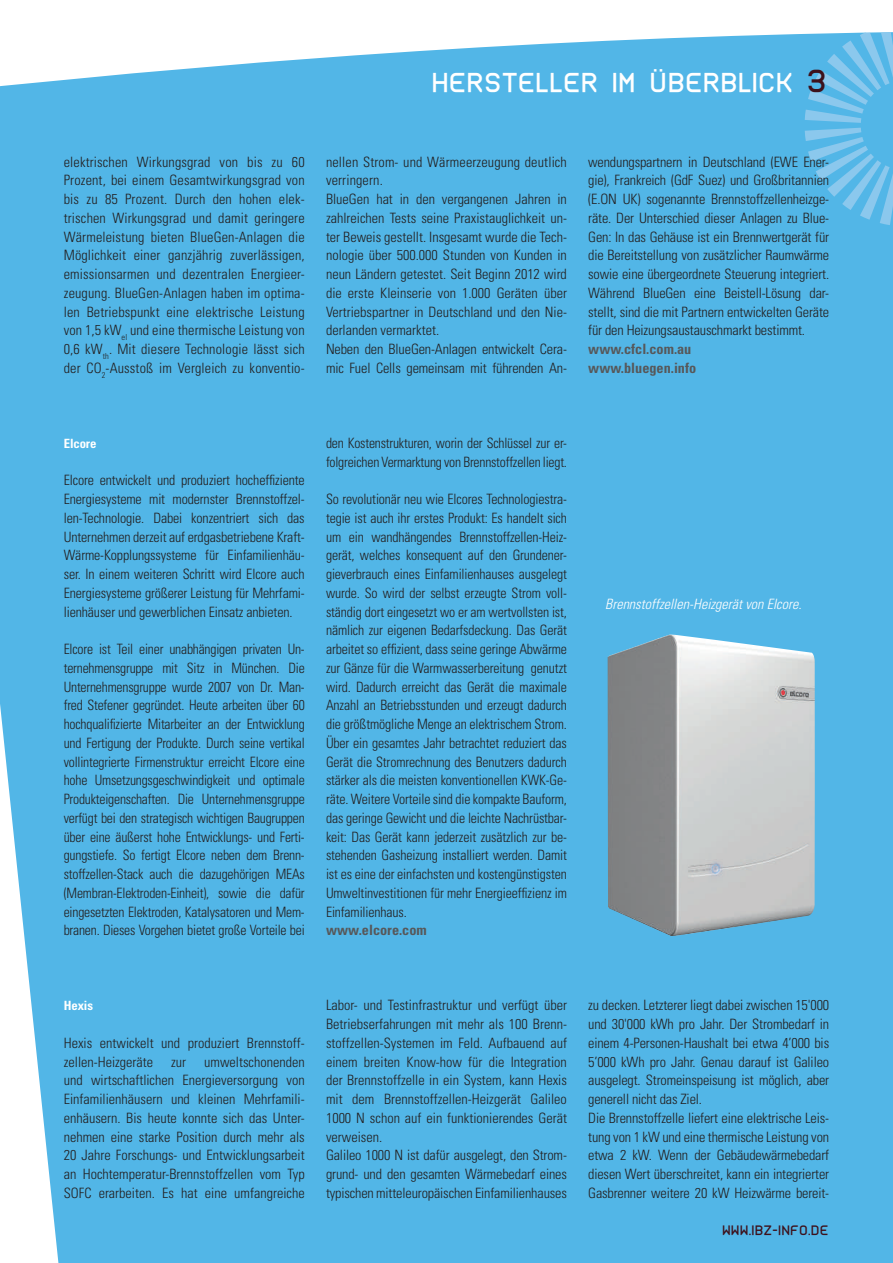
<style>
.page{position:relative;width:893px;height:1263px;background:#fff}
.page>*{position:absolute;margin:0;border:0;box-sizing:border-box;transform-origin:0 0}
.t1{font:27px "IBZ Font";color:#fff}
.t2{font:300 condensed 14.25px/18.8px "Univers";letter-spacing:-.01em;color:#231f20;text-align:justify}
.t3{font:300 condensed 14.25px/18.8px "Univers";letter-spacing:-.01em;color:#231f20;text-align:justify;scale:.96 1}
.t4{font:700 condensed 14.25px/18.8px "Univers";color:#57585a}
.t5{font:italic 300 condensed 14.25px "Univers";color:#fff}
.t6{font:13.5px "IBZ Font";color:#3d111c}
.t7{font:700 condensed 12.75px "Univers";letter-spacing:-.01em;color:#fff}
.s1{font-size:31.5px;color:#3d111c}
</style>
<div class="page">
<div style="left:0;top:33px;width:893px;height:1230px;background:#52b6e7"></div>
<svg style="left:805px;top:32px;width:88px;height:194px;background:#65bce9"></svg>
<img style="left:608px;top:634px;width:207px;height:302px">
<h1 class="t1" style="left:433px;top:66px;width:397px">HERSTELLER IM ÜBERBLICK <span class="s1">3</span></h1>
<p class="t2" style="left:64px;top:154px;width:242px">elektrischen Wirkungsgrad von bis zu 60<br>Prozent, bei einem Gesamtwirkungsgrad von bis zu 85 Prozent. Durch den hohen elek&shy;trischen Wirkungsgrad und damit geringere Wärmeleistung bieten BlueGen-Anlagen die Möglichkeit einer ganzjährig zuverlässigen, emissionsarmen und dezentralen Energieer&shy;zeugung. BlueGen-Anlagen haben im optima&shy;len Betriebspunkt eine elektrische Leistung von 1,5 kW<sub>el</sub> und eine thermische Leistung von 0,6 kW<sub>th</sub>. Mit diesere Technologie lässt sich der CO<sub>2</sub>-Ausstoß im Vergleich zu konventio-</p>
<p class="t2" style="left:326px;top:154px;width:242px;text-align:left">nellen Strom- und Wärmeerzeugung deutlich verringern.<br>BlueGen hat in den vergangenen Jahren in zahlreichen Tests seine Praxistauglichkeit un&shy;ter Beweis gestellt. Insgesamt wurde die Tech&shy;nologie über 500.000 Stunden von Kunden in neun Ländern getestet. Seit Beginn 2012 wird die erste Kleinserie von 1.000 Geräten über Vertriebspartner in Deutschland und den Nie&shy;derlanden vermarktet.<br>Neben den BlueGen-Anlagen entwickelt Cera&shy;mic Fuel Cells gemeinsam mit führenden An-</p>
<p class="t2" style="left:588px;top:154px;width:242px">wendungspartnern in Deutschland (EWE Ener&shy;gie), Frankreich (GdF Suez) und Großbritannien (E.ON UK) sogenannte Brennstoffzellenheizge&shy;räte. Der Unterschied dieser Anlagen zu Blue-Gen: In das Gehäuse ist ein Brennwertgerät für die Bereitstellung von zusätzlicher Raumwärme sowie eine übergeordnete Steuerung integriert.<br>Während BlueGen eine Beistell-Lösung dar&shy;stellt, sind die mit Partnern entwickelten Geräte für den Heizungsaustauschmarkt bestimmt.</p>
<p class="t4" style="left:588px;top:341px;width:109px">www.cfcl.com.au www.bluegen.info</p>
<p class="t7" style="left:64px;top:439px;width:34px">Elcore</p>
<p class="t2" style="left:64px;top:472px;width:242px">Elcore entwickelt und produziert hocheffiziente Energiesysteme mit modernster Brennstoffzel&shy;len-Technologie. Dabei konzentriert sich das Unternehmen derzeit auf erdgasbetriebene Kraft-Wärme-Kopplungssysteme für Einfamilienhäu&shy;ser. In einem weiteren Schritt wird Elcore auch Energiesysteme größerer Leistung für Mehrfami&shy;lienhäuser und gewerblichen Einsatz anbieten.</p>
<p class="t3" style="left:64px;top:641px;width:252px">Elcore ist Teil einer unabhängigen privaten Un&shy;ternehmensgruppe mit Sitz in München. Die Unternehmensgruppe wurde 2007 von Dr. Man&shy;fred Stefener gegründet. Heute arbeiten über 60 hochqualifizierte Mitarbeiter an der Entwicklung und Fertigung der Produkte. Durch seine vertikal vollintegrierte Firmenstruktur erreicht Elcore eine hohe Umsetzungsgeschwindigkeit und optimale Produkteigenschaften. Die Unternehmensgruppe verfügt bei den strategisch wichtigen Baugruppen über eine äußerst hohe Entwicklungs- und Ferti&shy;gungstiefe. So fertigt Elcore neben dem Brenn&shy;stoffzellen-Stack auch die dazugehörigen MEAs (Membran-Elektroden-Einheit), sowie die dafür eingesetzten Elektroden, Katalysatoren und Mem&shy;branen. Dieses Vorgehen bietet große Vorteile bei</p>
<p class="t3" style="left:326px;top:435px;width:252px">den Kostenstrukturen, worin der Schlüssel zur er&shy;folgreichen Vermarktung von Brennstoffzellen liegt.</p>
<p class="t2" style="left:326px;top:491px;width:242px">So revolutionär neu wie Elcores Technologiestra&shy;tegie ist auch ihr erstes Produkt: Es handelt sich um ein wandhängendes Brennstoffzellen-Heiz&shy;gerät, welches konsequent auf den Grundener&shy;gieverbrauch eines Einfamilienhauses ausgelegt wurde. So wird der selbst erzeugte Strom voll&shy;ständig dort eingesetzt wo er am wertvollsten ist, nämlich zur eigenen Bedarfsdeckung. Das Gerät arbeitet so effizient, dass seine geringe Abwärme zur Gänze für die Warmwasserbereitung genutzt wird. Dadurch erreicht das Gerät die maximale Anzahl an Betriebsstunden und erzeugt dadurch die größtmögliche Menge an elektrischem Strom.<br>Über ein gesamtes Jahr betrachtet reduziert das Gerät die Stromrechnung des Benutzers dadurch stärker als die meisten konventionellen KWK-Ge&shy;räte. Weitere Vorteile sind die kompakte Bauform, das geringe Gewicht und die leichte Nachrüstbar&shy;keit: Das Gerät kann jederzeit zusätzlich zur be&shy;stehenden Gasheizung installiert werden. Damit ist es eine der einfachsten und kostengünstigsten Umweltinvestitionen für mehr Energieeffizienz im Einfamilienhaus.</p>
<p class="t4" style="left:326px;top:922px;width:102px">www.elcore.com</p>
<p class="t5" style="left:605px;top:599px;width:198px">Brennstoffzellen-Heizgerät von Elcore.</p>
<p class="t7" style="left:64px;top:1001px;width:31px">Hexis</p>
<p class="t2" style="left:64px;top:1035px;width:242px">Hexis entwickelt und produziert Brennstoff&shy;zellen-Heizgeräte</p>
<p class="t2" style="left:64px;top:1054px;width:242px;text-indent:140px">umweltschonenden und wirtschaftlichen Energieversorgung von Einfamilienhäusern und kleinen Mehrfamili&shy;enhäusern. Bis heute konnte sich das Unter&shy;nehmen eine starke Position durch mehr als 20 Jahre Forschungs- und Entwicklungsarbeit an Hochtemperatur-Brennstoffzellen vom Typ SOFC erarbeiten. Es hat eine umfangreiche</p>
<p class="t2" style="left:171px;top:1054px;width:17px">zur</p>
<p class="t2" style="left:326px;top:997px;width:242px;text-align:left">Labor- und Testinfrastruktur und verfügt über Betriebserfahrungen mit mehr als 100 Brenn&shy;stoffzellen-Systemen im Feld. Aufbauend auf einem breiten Know-how für die Integration der Brennstoffzelle in ein System, kann Hexis mit dem Brennstoffzellen-Heizgerät Galileo 1000 N schon auf ein funktionierendes Gerät verweisen.<br>Galileo 1000 N ist dafür ausgelegt, den Strom&shy;grund- und den gesamten Wärmebedarf eines typischen mitteleuropäischen Einfamilienhauses</p>
<p class="t2" style="left:588px;top:997px;width:242px;text-align:left">zu decken. Letzterer liegt dabei zwischen 15'000 und 30'000 kWh pro Jahr. Der Strombedarf in einem 4-Personen-Haushalt bei etwa 4’000 bis 5’000 kWh pro Jahr. Genau darauf ist Galileo ausgelegt. Stromeinspeisung ist möglich, aber generell nicht das Ziel.<br>Die Brennstoffzelle liefert eine elektrische Leis&shy;tung von 1 kW und eine thermische Leistung von etwa 2 kW. Wenn der Gebäudewärmebedarf diesen Wert überschreitet, kann ein integrierter Gasbrenner weitere 20 kW Heizwärme bereit-</p>
<p class="t6" style="left:723px;top:1223px;width:108px">WWW.IBZ-INFO.DE</p>
</div>
